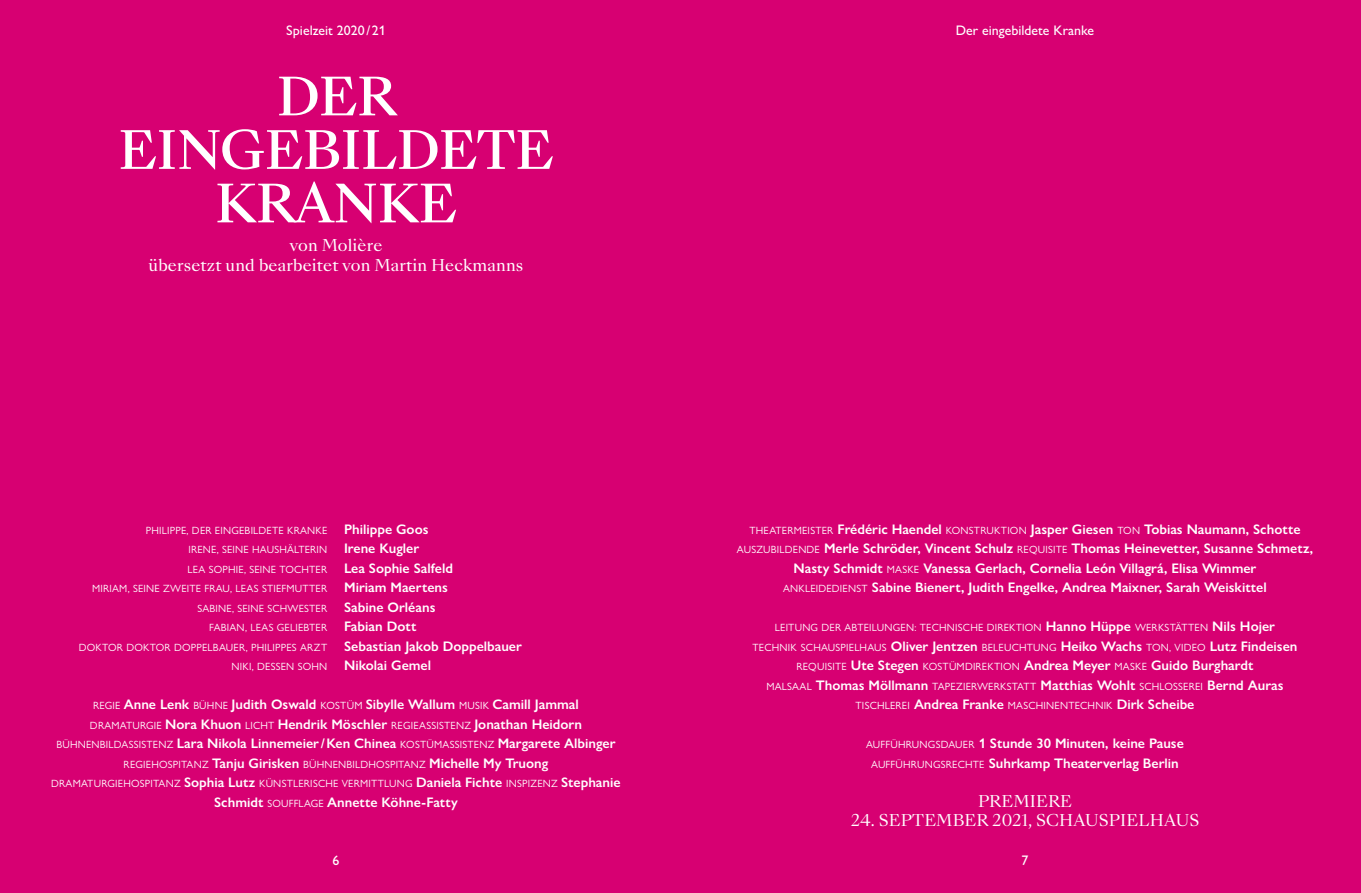
<style>
.page{position:relative;width:1361px;height:893px;background:#d70072}
.page>*{position:absolute;margin:0;border:0;box-sizing:border-box;transform-origin:0 0}
.t1{font:500 51px/53.6px "Sang Bleu Kingdom";letter-spacing:-.015em;color:#fff;text-align:center}
.t2{font:15.75px/19.5px "Sang Bleu Kingdom";letter-spacing:.01em;color:#fff;text-align:center}
.t3{font:600 13.8px/19.5px "Gill Sans Nova";color:#fff;text-align:center}
.t4{font:500 13.8px "Gill Sans Nova";color:#fff}
.t5{font:10.5px/19.5px "Gill Sans Nova";letter-spacing:.02em;color:#fff;text-align:center}
.s1{font-weight:600;font-size:13.8px}
.s2{font-weight:400;font-size:10.5px}
</style>
<div class="page">
<p class="t4" style="left:286px;top:22px;width:101px">Spielzeit 2020 /21</p>
<h1 class="t1" style="left:118px;top:72px;width:437px">DER<br>EINGEBILDETE<br>KRANKE</h1>
<p class="t2" style="left:149px;top:236px;width:376px">von Molière<br>übersetzt und bearbeitet von Martin Heckmanns</p>
<p class="t5" style="left:146px;top:520px;width:284px">PHILIPPE, DER EINGEBILDETE KRANKE <span class="s1">Philippe Goos</span></p>
<p class="t5" style="left:188px;top:540px;width:232px">IRENE, SEINE HAUSHÄLTERIN <span class="s1">Irene Kugler</span></p>
<p class="t5" style="left:187px;top:559px;width:267px">LEA SOPHIE, SEINE TOCHTER <span class="s1">Lea Sophie Salfeld</span></p>
<p class="t5" style="left:92px;top:579px;width:357px">MIRIAM, SEINE ZWEITE FRAU, LEAS STIEFMUTTER <span class="s1">Miriam Maertens</span></p>
<p class="t5" style="left:197px;top:598px;width:239px">SABINE, SEINE SCHWESTER <span class="s1">Sabine Orléans</span></p>
<p class="t5" style="left:209px;top:618px;width:209px">FABIAN, LEAS GELIEBTER <span class="s1">Fabian Dott</span></p>
<p class="t5" style="left:79px;top:637px;width:445px">DOKTOR DOKTOR DOPPELBAUER, PHILIPPES ARZT <span class="s1">Sebastian Jakob Doppelbauer</span></p>
<p class="t5" style="left:232px;top:657px;width:201px">NIKI, DESSEN SOHN <span class="s1">Nikolai Gemel</span></p>
<p class="t3" style="left:56px;top:695px;width:560px"><span class="s2">REGIE</span> Anne Lenk <span class="s2">BÜHNE</span> Judith Oswald <span class="s2">KOSTÜM</span> Sibylle Wallum <span class="s2">MUSIK</span> Camill Jammal<br><span class="s2">DRAMATURGIE</span> Nora Khuon <span class="s2">LICHT</span> Hendrik Möschler <span class="s2">REGIEASSISTENZ</span> Jonathan Heidorn<br><span class="s2">BÜHNENBILDASSISTENZ</span> Lara Nikola Linnemeier /Ken Chinea <span class="s2">KOSTÜMASSISTENZ</span> Margarete Albinger</p>
<p class="t5" style="left:51px;top:754px;width:571px">REGIEHOSPITANZ <span class="s1">Tanju Girisken</span> BÜHNENBILDHOSPITANZ <span class="s1">Michelle My Truong<br></span>DRAMATURGIEHOSPITANZ <span class="s1">Sophia Lutz</span> KÜNSTLERISCHE VERMITTLUNG <span class="s1">Daniela Fichte</span> INSPIZENZ <span class="s1">Stephanie</span></p>
<p class="t3" style="left:214px;top:792px;width:245px">Schmidt <span class="s2">SOUFFLAGE</span> Annette Köhne-Fatty</p>
<p class="t4" style="left:956px;top:22px;width:140px">Der eingebildete Kranke</p>
<p class="t3" style="left:737px;top:519px;width:578px"><span class="s2">THEATERMEISTER</span> Frédéric Haendel <span class="s2">KONSTRUKTION</span> Jasper Giesen <span class="s2">TON</span> Tobias Naumann, Schotte <span class="s2">AUSZUBILDENDE</span> Merle Schröder, Vincent Schulz <span class="s2">REQUISITE</span> Thomas Heinevetter, Susanne Schmetz, Nasty Schmidt <span class="s2">MASKE</span> Vanessa Gerlach, Cornelia León Villagrá, Elisa Wimmer<br><span class="s2">ANKLEIDEDIENST</span> Sabine Bienert, Judith Engelke, Andrea Maixner, Sarah Weiskittel</p>
<p class="t5" style="left:752px;top:618px;width:546px">LEITUNG DER ABTEILUNGEN: TECHNISCHE DIREKTION <span class="s1">Hanno Hüppe</span> WERKSTÄTTEN <span class="s1">Nils Hojer<br></span>TECHNIK SCHAUSPIELHAUS <span class="s1">Oliver Jentzen</span> BELEUCHTUNG <span class="s1">Heiko Wachs</span> TON, VIDEO <span class="s1">Lutz Findeisen</span></p>
<p class="t3" style="left:766px;top:656px;width:519px"><span class="s2">REQUISITE</span> Ute Stegen <span class="s2">KOSTÜMDIREKTION</span> Andrea Meyer <span class="s2">MASKE</span> Guido Burghardt<br><span class="s2">MALSAAL</span> Thomas Möllmann <span class="s2">TAPEZIERWERKSTATT</span> Matthias Wohlt <span class="s2">SCHLOSSEREI</span> Bernd Auras</p>
<p class="t5" style="left:855px;top:696px;width:340px">TISCHLEREI <span class="s1">Andrea Franke</span> MASCHINENTECHNIK <span class="s1">Dirk Scheibe</span></p>
<p class="t3" style="left:866px;top:734px;width:319px"><span class="s2">AUFFÜHRUNGSDAUER</span> 1 Stunde 30 Minuten, keine Pause<br><span class="s2">AUFFÜHRUNGSRECHTE</span> Suhrkamp Theaterverlag Berlin</p>
<p class="t2" style="left:978px;top:792px;width:95px">PREMIERE</p>
<p class="t2" style="left:851px;top:811px;width:350px">24. SEPTEMBER 2021, SCHAUSPIELHAUS</p>
<p class="t4" style="left:332px;top:852px;width:8px">6</p>
<p class="t4" style="left:1021px;top:852px;width:8px">7</p>
</div>
